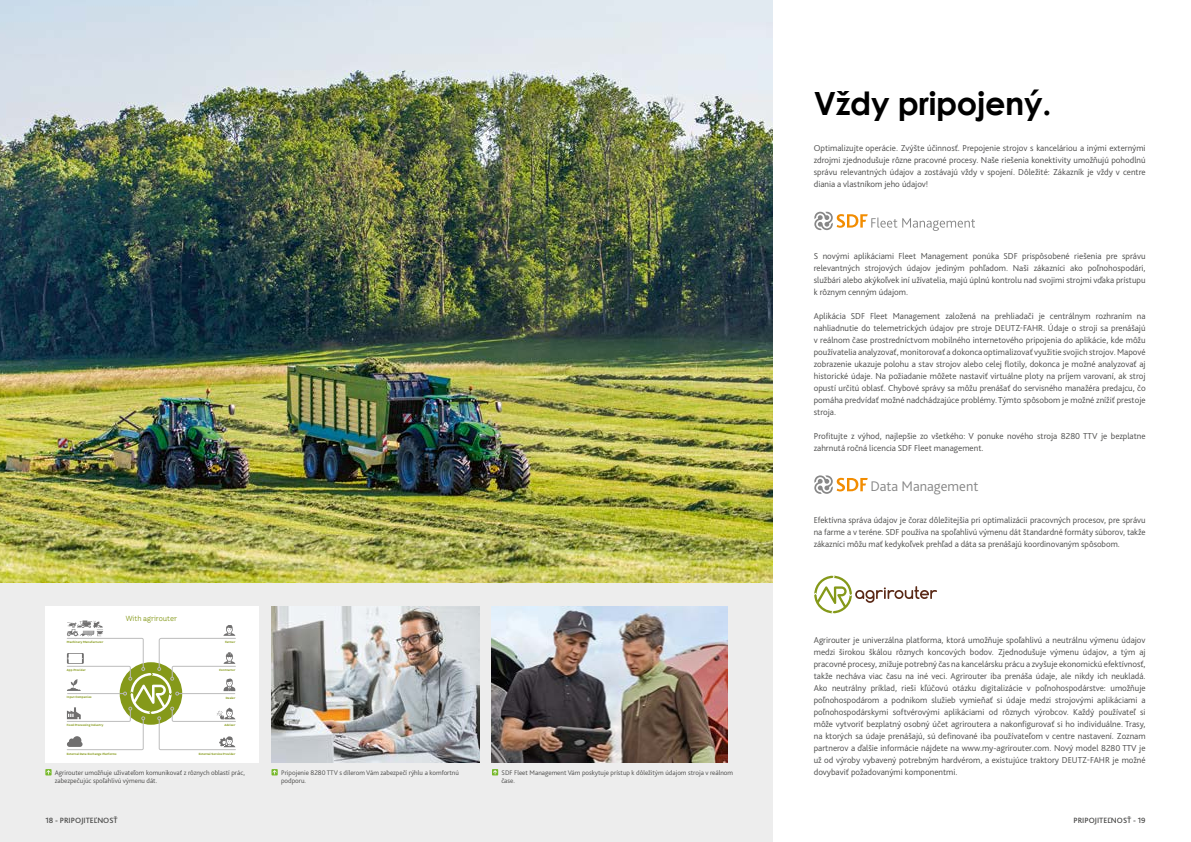
<style>
.page{position:relative;width:1191px;height:842px;background:#fff}
.page>*{position:absolute;margin:0;border:0;box-sizing:border-box;transform-origin:0 0}
.t1{font:700 32px "Century Gothic";letter-spacing:-.01em;color:#000}
.t2{font:300 14.6px "Bliss Pro";color:#878787}
.t3{font:300 9px/12px "Bliss Pro";color:#4a4a49;text-align:justify}
.t4{font:500 8px "Bliss Pro";color:#4a4a49}
.t5{font:7.4px "TT Hazelnuts";color:#859919}
.t6{font:300 7px/8.5px "Bliss Pro";color:#4a4a49}
.t7{font:700 3px "TT Hazelnuts";color:#859919}
</style>
<div class="page">
<div style="left:0;top:583px;width:604px;height:259px;background:#ededed"></div>
<img style="left:0;top:0;width:587px;height:583px">
<div style="left:45px;top:607px;width:214px;height:156px;background:#fff"></div>
<svg style="left:66px;top:620px;width:170px;height:130px"></svg>
<img style="left:492px;top:607px;width:95px;height:156px">
<img style="left:271px;top:606px;width:209px;height:157px">
<div style="left:587px;top:583px;width:185px;height:259px;background:#ededed"></div>
<img style="left:587px;top:0;width:185px;height:583px">
<img style="left:587px;top:607px;width:140px;height:156px">
<svg style="left:45px;top:769px;width:7px;height:6px"></svg>
<svg style="left:46px;top:770px;width:5px;height:4px"></svg>
<svg style="left:271px;top:769px;width:7px;height:6px"></svg>
<svg style="left:272px;top:770px;width:5px;height:4px"></svg>
<svg style="left:492px;top:769px;width:6px;height:6px"></svg>
<svg style="left:814px;top:212px;width:160px;height:19px"></svg>
<svg style="left:814px;top:475px;width:53px;height:19px"></svg>
<svg style="left:814px;top:576px;width:123px;height:37px"></svg>
<h1 class="t1" style="left:813px;top:79px;width:239px">Vždy pripojený.</h1>
<p class="t3" style="left:813px;top:142px;width:333px">Optimalizujte operácie. Zvýšte účinnosť. Prepojenie strojov s kanceláriou a inými externými zdrojmi zjednodušuje rôzne pracovné procesy. Naše riešenia konektivity umožňujú pohodlnú správu relevantných údajov a zostávajú vždy v spojení. Dôležité: Zákazník je vždy v centre diania a vlastníkom jeho údajov!</p>
<p class="t3" style="left:814px;top:250px;width:333px">S novými aplikáciami Fleet Management ponúka SDF prispôsobené riešenia pre správu relevantných strojových údajov jediným pohľadom. Naši zákazníci ako poľnohospodári, službári alebo akýkoľvek iní užívatelia, majú úplnú kontrolu nad svojimi strojmi vďaka prístupu k rôznym cenným údajom.</p>
<p class="t3" style="left:814px;top:309px;width:333px">Aplikácia SDF Fleet Management založená na prehliadači je centrálnym rozhraním na nahliadnutie do telemetrických údajov pre stroje DEUTZ-FAHR. Údaje o stroji sa prenášajú v reálnom čase prostredníctvom mobilného internetového pripojenia do aplikácie, kde môžu používatelia analyzovať, monitorovať a dokonca optimalizovať využitie svojich strojov. Mapové zobrazenie ukazuje polohu a stav strojov alebo celej flotily, dokonca je možné analyzovať aj historické údaje. Na požiadanie môžete nastaviť virtuálne ploty na príjem varovaní, ak stroj opustí určitú oblasť. Chybové správy sa môžu prenášať do servisného manažéra predajcu, čo pomáha predvídať možné nadchádzajúce problémy. Týmto spôsobom je možné znížiť prestoje stroja.</p>
<p class="t3" style="left:814px;top:429px;width:333px">Profitujte z výhod, najlepšie zo všetkého: V ponuke nového stroja 8280 TTV je bezplatne zahrnutá ročná licencia SDF Fleet management.</p>
<h2 class="t2" style="left:870px;top:477px;width:110px">Data Management</h2>
<p class="t5" style="left:126px;top:614px;width:53px">With agrirouter</p>
<p class="t3" style="left:813px;top:514px;width:333px">Efektívna správa údajov je čoraz dôležitejšia pri optimalizácii pracovných procesov, pre správu na farme a v teréne. SDF používa na spoľahlivú výmenu dát štandardné formáty súborov, takže zákazníci môžu mať kedykoľvek prehľad a dáta sa prenášajú koordinovaným spôsobom.</p>
<p class="t3" style="left:813px;top:634px;width:333px">Agrirouter je univerzálna platforma, ktorá umožňuje spoľahlivú a neutrálnu výmenu údajov medzi širokou škálou rôznych koncových bodov. Zjednodušuje výmenu údajov, a tým aj pracovné procesy, znižuje potrebný čas na kancelársku prácu a zvyšuje ekonomickú efektívnosť, takže necháva viac času na iné veci. Agrirouter iba prenáša údaje, ale nikdy ich neukladá.<br>Ako neutrálny príklad, rieši kľúčovú otázku digitalizácie v poľnohospodárstve: umožňuje poľnohospodárom a podnikom služieb vymieňať si údaje medzi strojovými aplikáciami a poľnohospodárskymi softvérovými aplikáciami od rôznych výrobcov. Každý používateľ si môže vytvoriť bezplatný osobný účet agriroutera a nakonfigurovať si ho individuálne. Trasy, na ktorých sa údaje prenášajú, sú definované iba používateľom v centre nastavení. Zoznam partnerov a ďalšie informácie nájdete na www.my-agrirouter.com. Nový model 8280 TTV je už od výroby vybavený potrebným hardvérom, a existujúce traktory DEUTZ-FAHR je možné dovybaviť požadovanými komponentmi.</p>
<p class="t7" style="left:67px;top:640px;width:38px">Machinery Manufacturer</p>
<p class="t7" style="left:67px;top:668px;width:20px">App Provider</p>
<p class="t7" style="left:225px;top:640px;width:12px">Farmer</p>
<p class="t7" style="left:219px;top:668px;width:17px">Contractor</p>
<p class="t7" style="left:67px;top:695px;width:26px">Input Companies</p>
<p class="t7" style="left:226px;top:695px;width:11px">Dealer</p>
<p class="t7" style="left:224px;top:723px;width:12px">Adviser</p>
<p class="t7" style="left:67px;top:723px;width:38px">Food Processing Industry</p>
<p class="t7" style="left:67px;top:752px;width:51px">External Data-Exchange Platforms</p>
<p class="t7" style="left:199px;top:752px;width:38px">External Service Provider</p>
<p class="t6" style="left:55px;top:768px;width:192px">Agrirouter umožňuje uživateľom komunikovať z rôznych oblastí prác, zabezpečujúc spoľahlivú výmenu dát.</p>
<p class="t6" style="left:281px;top:768px;width:179px">Pripojenie 8280 TTV s dílerom Vám zabezpečí rýhlu a komfortnú podporu.</p>
<p class="t6" style="left:501px;top:768px;width:233px">SDF Fleet Management Vám poskytuje prístup k dôležitým údajom stroja v reálnom čase.</p>
<p class="t4" style="left:45px;top:815px;width:74px">18 - PRIPOJITEĽNOSŤ</p>
<p class="t4" style="left:1073px;top:815px;width:74px">PRIPOJITEĽNOSŤ - 19</p>
</div>
